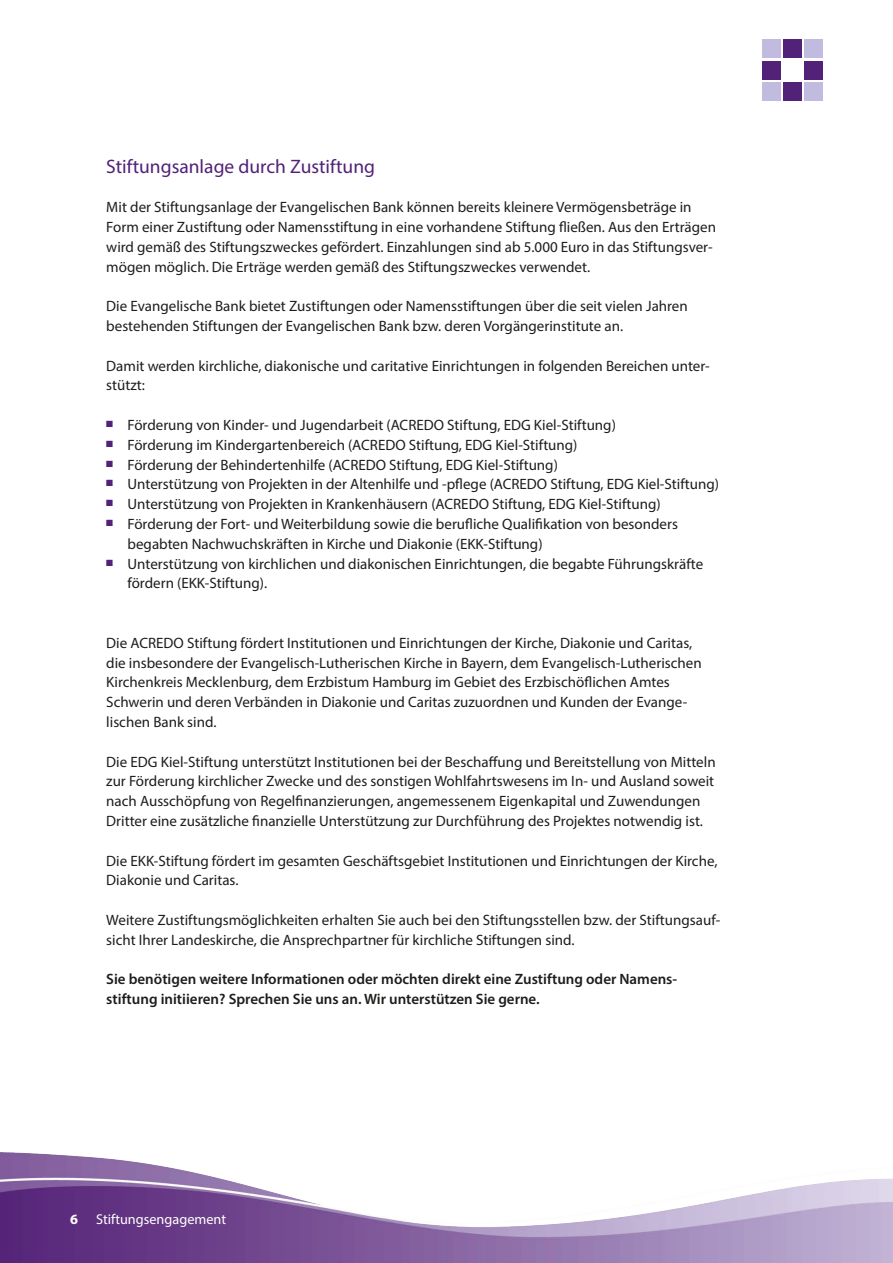
<style>
.page{position:relative;width:893px;height:1263px;background:#fff}
.page>*{position:absolute;margin:0;border:0;box-sizing:border-box;transform-origin:0 0}
.t1{font:19.5px "Myriad Pro";color:#522178}
.t2{font:15px/19.8px "Myriad Pro";color:#1d1d1b}
.t3{font:600 15px/19.8px "Myriad Pro";color:#1d1d1b}
.t4{font:14.25px "Myriad Pro";color:#fff}
.t5{font:700 14.25px "Myriad Pro";color:#fff}
</style>
<div class="page">
<img style="left:0;top:1152px;width:893px;height:111px">
<div style="left:783px;top:40px;width:19px;height:18px;background:#522178"></div>
<div style="left:762px;top:40px;width:18px;height:18px;background:#c1bcdf"></div>
<div style="left:804px;top:40px;width:19px;height:18px;background:#c1bcdf"></div>
<div style="left:804px;top:61px;width:19px;height:18px;background:#522178"></div>
<div style="left:804px;top:82px;width:19px;height:18px;background:#c1bcdf"></div>
<div style="left:762px;top:82px;width:18px;height:18px;background:#c1bcdf"></div>
<div style="left:783px;top:82px;width:19px;height:18px;background:#522178"></div>
<div style="left:762px;top:61px;width:18px;height:18px;background:#522178"></div>
<h1 class="t1" style="left:106px;top:154px;width:270px">Stiftungsanlage durch Zustiftung</h1>
<p class="t2" style="left:106px;top:197px;width:611px">Mit der Stiftungsanlage der Evangelischen Bank können bereits kleinere Vermögensbeträge in Form einer Zustiftung oder Namensstiftung in eine vorhandene Stiftung fließen. Aus den Erträgen wird gemäß des Stiftungszweckes gefördert. Einzahlungen sind ab 5.000 Euro in das Stiftungsver&shy;mögen möglich. Die Erträge werden gemäß des Stiftungszweckes verwendet.</p>
<p class="t2" style="left:106px;top:296px;width:583px">Die Evangelische Bank bietet Zustiftungen oder Namensstiftungen über die seit vielen Jahren bestehenden Stiftungen der Evangelischen Bank bzw. deren Vorgängerinstitute an.</p>
<p class="t2" style="left:106px;top:355px;width:605px">Damit werden kirchliche, diakonische und caritative Einrichtungen in folgenden Bereichen unter&shy;stützt:</p>
<p class="t2" style="left:106px;top:415px;width:511px"><sup>■</sup> Förderung von Kinder- und Jugendarbeit (ACREDO Stiftung, EDG Kiel-Stiftung)</p>
<p class="t2" style="left:106px;top:435px;width:473px"><sup>■</sup> Förderung im Kindergartenbereich (ACREDO Stiftung, EDG Kiel-Stiftung)</p>
<p class="t2" style="left:106px;top:454px;width:453px"><sup>■</sup> Förderung der Behindertenhilfe (ACREDO Stiftung, EDG Kiel-Stiftung)</p>
<p class="t2" style="left:106px;top:474px;width:614px"><sup>■</sup> Unterstützung von Projekten in der Altenhilfe und -pflege (ACREDO Stiftung, EDG Kiel-Stiftung)</p>
<p class="t2" style="left:106px;top:494px;width:556px"><sup>■</sup> Unterstützung von Projekten in Krankenhäusern (ACREDO Stiftung, EDG Kiel-Stiftung)</p>
<p class="t2" style="left:128px;top:514px;width:552px;text-indent:-21px"><sup>■</sup> Förderung der Fort- und Weiterbildung sowie die berufliche Qualifikation von besonders begabten Nachwuchskräften in Kirche und Diakonie (EKK-Stiftung)</p>
<p class="t2" style="left:128px;top:553px;width:577px;text-indent:-21px"><sup>■</sup> Unterstützung von kirchlichen und diakonischen Einrichtungen, die begabte Führungskräfte fördern (EKK-Stiftung).</p>
<p class="t2" style="left:106px;top:633px;width:597px">Die ACREDO Stiftung fördert Institutionen und Einrichtungen der Kirche, Diakonie und Caritas, die insbesondere der Evangelisch-Lutherischen Kirche in Bayern, dem Evangelisch-Lutherischen Kirchenkreis Mecklenburg, dem Erzbistum Hamburg im Gebiet des Erzbischöflichen Amtes Schwerin und deren Verbänden in Diakonie und Caritas zuzuordnen und Kunden der Evange&shy;lischen Bank sind.</p>
<p class="t2" style="left:106px;top:751px;width:611px">Die EDG Kiel-Stiftung unterstützt Institutionen bei der Beschaffung und Bereitstellung von Mitteln zur Förderung kirchlicher Zwecke und des sonstigen Wohlfahrtswesens im In- und Ausland soweit nach Ausschöpfung von Regelfinanzierungen, angemessenem Eigenkapital und Zuwendungen Dritter eine zusätzliche finanzielle Unterstützung zur Durchführung des Projektes notwendig ist.</p>
<p class="t2" style="left:106px;top:850px;width:613px">Die EKK-Stiftung fördert im gesamten Geschäftsgebiet Institutionen und Einrichtungen der Kirche,<br>Diakonie und Caritas.</p>
<p class="t2" style="left:106px;top:910px;width:615px">Weitere Zustiftungsmöglichkeiten erhalten Sie auch bei den Stiftungsstellen bzw. der Stiftungsauf&shy;sicht Ihrer Landeskirche, die Ansprechpartner für kirchliche Stiftungen sind.</p>
<p class="t3" style="left:106px;top:969px;width:572px">Sie benötigen weitere Informationen oder möchten direkt eine Zustiftung oder Namens&shy;stiftung initiieren? Sprechen Sie uns an. Wir unterstützen Sie gerne.</p>
<p class="t5" style="left:70px;top:1210px;width:9px">6</p>
<p class="t4" style="left:96px;top:1210px;width:132px">Stiftungsengagement</p>
</div>
